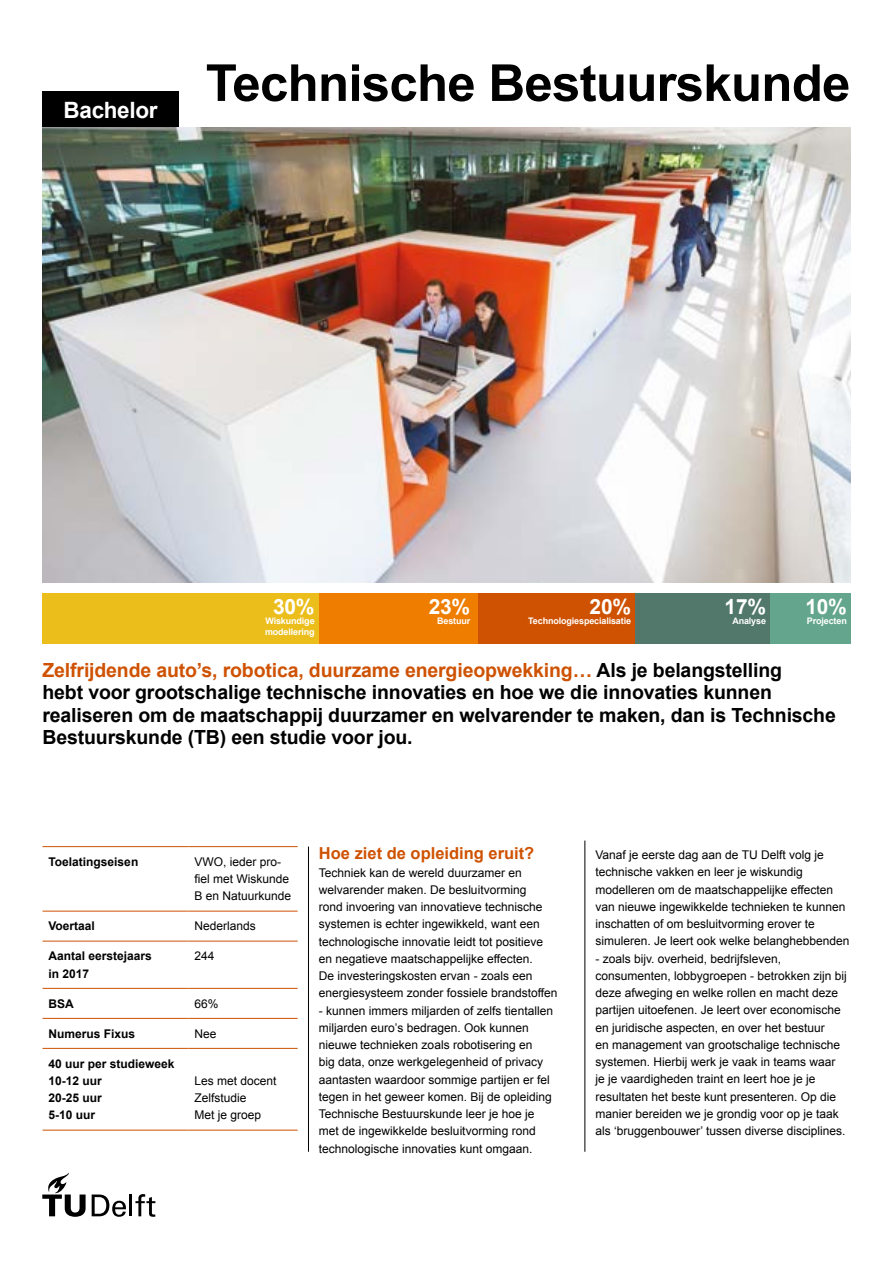
<style>
.page{position:relative;width:893px;height:1263px;background:#fff}
.page>*{position:absolute;margin:0;border:0;box-sizing:border-box;transform-origin:0 0}
.t1{font:700 51px "Arial";letter-spacing:-.015em;color:#000}
.t2{font:700 22.5px "Arial";letter-spacing:-.015em;color:#fff}
.t3{font:700 21px "Arial";letter-spacing:-.015em;color:#fff}
.t4{font:700 19.5px/22.5px "Arial";letter-spacing:-.01em;color:#000}
.t5{font:700 16.5px "Arial";color:#cf5202}
.t6{font:12px/17.2px "Arial";color:#000}
.t7{font:700 12px/17.2px "Arial";color:#000}
.t8{font:700 9px/10.5px "Arial";letter-spacing:-.015em;color:#fff}
.s1{color:#cf5202}
</style>
<div class="page">
<hr style="left:129px;top:1194px;width:3px;height:22px;background:#000">
<svg style="left:42px;top:1173px;width:44px;height:44px"></svg>
<svg style="left:135px;top:1194px;width:20px;height:23px"></svg>
<svg style="left:92px;top:1194px;width:34px;height:23px"></svg>
<hr style="left:308px;top:846px;width:1px;height:306px;background:#000">
<hr style="left:585px;top:840px;width:1px;height:312px;background:#000">
<div style="left:43px;top:91px;width:136px;height:37px;background:#000"></div>
<hr style="left:43px;top:846px;width:146px;height:1px;background:#cf5202">
<hr style="left:189px;top:846px;width:109px;height:1px;background:#cf5202">
<hr style="left:43px;top:911px;width:146px;height:1px;background:#cf5202">
<hr style="left:189px;top:911px;width:109px;height:1px;background:#cf5202">
<hr style="left:43px;top:941px;width:146px;height:1px;background:#cf5202">
<hr style="left:189px;top:941px;width:109px;height:1px;background:#cf5202">
<hr style="left:43px;top:988px;width:146px;height:1px;background:#cf5202">
<hr style="left:189px;top:988px;width:109px;height:1px;background:#cf5202">
<hr style="left:43px;top:1018px;width:146px;height:1px;background:#cf5202">
<hr style="left:189px;top:1018px;width:109px;height:1px;background:#cf5202">
<hr style="left:43px;top:1048px;width:146px;height:1px;background:#cf5202">
<hr style="left:189px;top:1048px;width:109px;height:1px;background:#cf5202">
<hr style="left:43px;top:1130px;width:146px;height:1px;background:#cf5202">
<hr style="left:189px;top:1130px;width:109px;height:1px;background:#cf5202">
<div style="left:770px;top:593px;width:80px;height:51px;background:#63a68d"></div>
<div style="left:634px;top:593px;width:136px;height:51px;background:#52786b"></div>
<div style="left:477px;top:593px;width:158px;height:51px;background:#cf5202"></div>
<div style="left:319px;top:593px;width:158px;height:51px;background:#ef7d00"></div>
<div style="left:43px;top:593px;width:276px;height:51px;background:#ebbe1b"></div>
<img style="left:42px;top:128px;width:808px;height:454px">
<h2 class="t2" style="left:64px;top:95px;width:95px">Bachelor</h2>
<h1 class="t1" style="left:206px;top:49px;width:646px">Technische Bestuurskunde</h1>
<h3 class="t3" style="left:273px;top:592px;width:43px">30%</h3>
<p class="t8" style="left:265px;top:616px;width:51px">Wiskundige modellering</p>
<h3 class="t3" style="left:429px;top:592px;width:43px">23%</h3>
<p class="t8" style="left:437px;top:616px;width:35px">Bestuur</p>
<h3 class="t3" style="left:590px;top:592px;width:43px">20%</h3>
<p class="t8" style="left:528px;top:616px;width:104px">Technologiespecialisatie</p>
<h3 class="t3" style="left:725px;top:592px;width:43px">17%</h3>
<p class="t8" style="left:732px;top:616px;width:35px">Analyse</p>
<h3 class="t3" style="left:805px;top:592px;width:43px">10%</h3>
<p class="t8" style="left:807px;top:616px;width:41px">Projecten</p>
<p class="t4" style="left:43px;top:659px;width:795px"><span class="s1">Zelfrijdende auto’s, robotica, duurzame energieopwekking…</span> Als je belangstelling<br>hebt voor grootschalige technische innovaties en hoe we die innovaties kunnen realiseren om de maatschappij duurzamer en welvarender te maken, dan is Technische Bestuurskunde (TB) een studie voor jou.</p>
<p class="t7" style="left:49px;top:853px;width:91px">Toelatingseisen</p>
<p class="t6" style="left:194px;top:853px;width:98px">VWO, ieder pro&shy;fiel met Wiskunde<br>B en Natuurkunde</p>
<p class="t7" style="left:49px;top:918px;width:48px">Voertaal</p>
<p class="t6" style="left:194px;top:918px;width:63px">Nederlands</p>
<p class="t7" style="left:49px;top:948px;width:105px">Aantal eerstejaars in 2017</p>
<p class="t6" style="left:194px;top:948px;width:22px">244</p>
<p class="t7" style="left:49px;top:995px;width:27px">BSA</p>
<p class="t6" style="left:194px;top:995px;width:26px">66%</p>
<p class="t7" style="left:49px;top:1025px;width:88px">Numerus Fixus</p>
<p class="t6" style="left:194px;top:1025px;width:24px">Nee</p>
<p class="t7" style="left:49px;top:1055px;width:128px">40 uur per studieweek<br>10-12 uur<br>20-25 uur<br>5-10 uur</p>
<p class="t6" style="left:194px;top:1072px;width:84px">Les met docent<br>Zelfstudie<br>Met je groep</p>
<h3 class="t5" style="left:319px;top:842px;width:217px">Hoe ziet de opleiding eruit?</h3>
<p class="t6" style="left:319px;top:864px;width:240px">Techniek kan de wereld duurzamer en welvarender maken. De besluitvorming<br>rond invoering van innovatieve technische systemen is echter ingewikkeld, want een technologische innovatie leidt tot positieve en negatieve maatschappelijke effecten.<br>De investeringskosten ervan - zoals een energiesysteem zonder fossiele brandstoffen</p>
<p class="t6" style="left:319px;top:1002px;width:236px">- kunnen immers miljarden of zelfs tientallen miljarden euro’s bedragen. Ook kunnen nieuwe technieken zoals robotisering en<br>big data, onze werkgelegenheid of privacy aantasten waardoor sommige partijen er fel tegen in het geweer komen. Bij de opleiding Technische Bestuurskunde leer je hoe je met de ingewikkelde besluitvorming rond technologische innovaties kunt omgaan.</p>
<p class="t6" style="left:595px;top:846px;width:256px">Vanaf je eerste dag aan de TU Delft volg je technische vakken en leer je wiskundig modelleren om de maatschappelijke effecten van nieuwe ingewikkelde technieken te kunnen inschatten of om besluitvorming erover te simuleren. Je leert ook welke belanghebbenden</p>
<p class="t6" style="left:595px;top:950px;width:253px">- zoals bijv. overheid, bedrijfsleven, consumenten, lobbygroepen - betrokken zijn bij deze afweging en welke rollen en macht deze partijen uitoefenen. Je leert over economische en juridische aspecten, en over het bestuur<br>en management van grootschalige technische systemen. Hierbij werk je vaak in teams waar je je vaardigheden traint en leert hoe je je resultaten het beste kunt presenteren. Op die manier bereiden we je grondig voor op je taak als ‘bruggenbouwer’ tussen diverse disciplines.</p>
</div>
